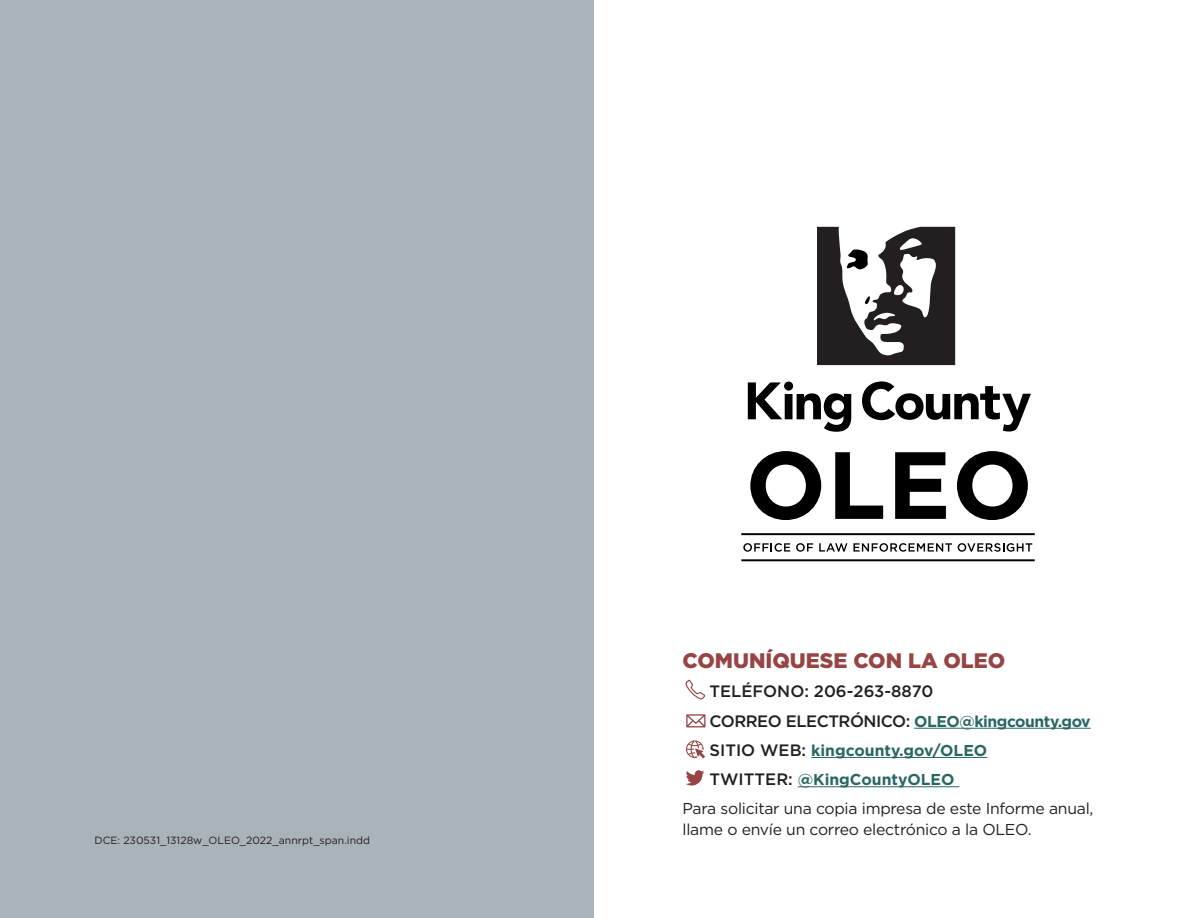
<style>
.page{position:relative;width:1188px;height:918px;background:#fff}
.page>*{position:absolute;margin:0;border:0;box-sizing:border-box;transform-origin:0 0}
.Header_3{font:900 21px "Gotham";color:#974444}
.t1{font:500 16.5px "Gotham";color:#231f20}
.t2{font:15.75px/21.8px "Gotham";letter-spacing:-.015em;color:#231f20}
.t3{font:700 15.75px "Gotham";color:#2a6664}
.t4{font:700 15.75px "Gotham";letter-spacing:-.03em;color:#2a6664}
.basic_no_space{font:10.5px "Gotham";color:#231f20}
.s1{font-weight:500;font-size:16.5px;color:#231f20}
</style>
<div class="page">
<div style="left:0;top:0;width:594px;height:918px;background:#abb3ba"></div>
<svg style="left:743px;top:543px;width:47px;height:9px"></svg>
<svg style="left:796px;top:543px;width:17px;height:9px"></svg>
<svg style="left:819px;top:543px;width:28px;height:9px"></svg>
<svg style="left:853px;top:543px;width:99px;height:9px"></svg>
<svg style="left:958px;top:543px;width:74px;height:9px"></svg>
<svg style="left:748px;top:382px;width:103px;height:50px"></svg>
<svg style="left:862px;top:381px;width:169px;height:51px"></svg>
<svg style="left:817px;top:227px;width:138px;height:138px"></svg>
<svg style="left:750px;top:451px;width:71px;height:69px"></svg>
<svg style="left:835px;top:452px;width:48px;height:67px"></svg>
<svg style="left:895px;top:452px;width:51px;height:67px"></svg>
<svg style="left:957px;top:451px;width:71px;height:69px"></svg>
<hr style="left:741px;top:533px;width:294px;height:2px;background:#000">
<hr style="left:741px;top:559px;width:294px;height:2px;background:#000">
<svg style="left:685px;top:680px;width:20px;height:20px"></svg>
<svg style="left:686px;top:714px;width:19px;height:13px"></svg>
<hr style="left:914px;top:728px;width:177px;height:1px;background:#2a6664">
<svg style="left:686px;top:740px;width:19px;height:18px"></svg>
<hr style="left:811px;top:757px;width:176px;height:1px;background:#2a6664">
<svg style="left:686px;top:770px;width:18px;height:16px"></svg>
<hr style="left:798px;top:786px;width:161px;height:1px;background:#2a6664">
<p class="basic_no_space" style="left:94px;top:833px;width:277px">DCE: 230531_13128w_OLEO_2022_annrpt_span.indd</p>
<h3 class="Header_3" style="left:683px;top:646px;width:324px">COMUNÍQUESE CON LA OLEO</h3>
<p class="t1" style="left:710px;top:680px;width:225px">TELÉFONO: 206-263-8870</p>
<p class="t4" style="left:710px;top:711px;width:383px"><span class="s1">CORREO ELECTRÓNICO:</span> OLEO@kingcounty.gov</p>
<p class="t3" style="left:710px;top:740px;width:279px"><span class="s1">SITIO WEB:</span> kingcounty.gov/OLEO</p>
<p class="t3" style="left:710px;top:769px;width:247px"><span class="s1">TWITTER:</span> @KingCountyOLEO</p>
<p class="t2" style="left:683px;top:797px;width:412px">Para solicitar una copia impresa de este Informe anual, llame o envíe un correo electrónico a la OLEO.</p>
</div>
